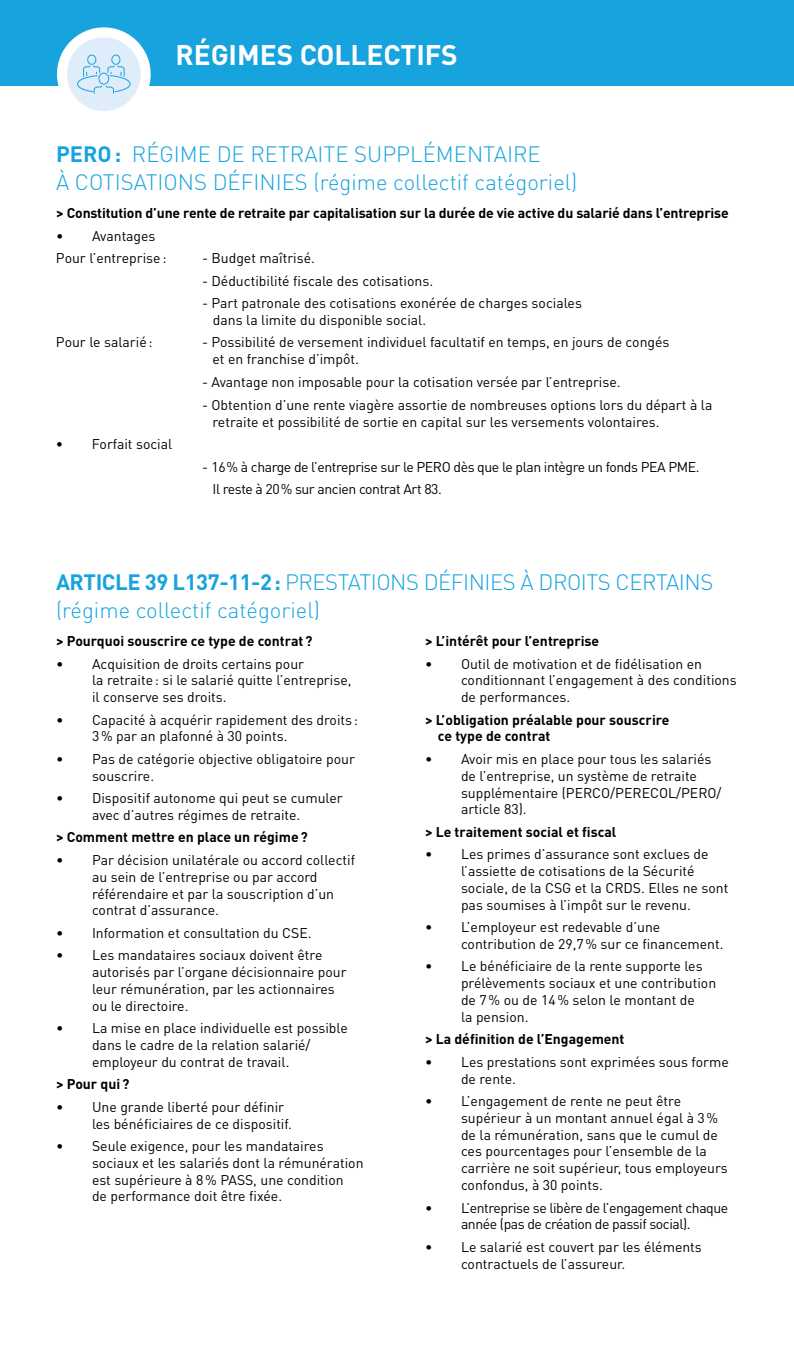
<style>
.page{position:relative;width:794px;height:1361px;background:#fff}
.page>*{position:absolute;margin:0;border:0;box-sizing:border-box;transform-origin:0 0}
.t1{font:700 28px "DIN Pro";color:#fff}
.t2{font:300 22px/28px "DIN Pro";color:#17a3de}
.t3{font:300 22px/28px "DIN Pro";letter-spacing:-.02em;color:#17a3de}
.t4{font:14px/16.8px "DIN Pro";color:#000}
.t5{font:700 14px/16.8px "DIN Pro";color:#000}
.t6{font:14px/22.4px "DIN Pro";letter-spacing:-.03em;color:#000}
.s1{font-weight:700}
</style>
<div class="page">
<div style="left:0;top:0;width:794px;height:85px;background:#17a3de"></div>
<svg style="left:62px;top:32px;width:84px;height:84px;background:#e6f0fb"></svg>
<div style="left:57px;top:27px;width:94px;height:94px;border:10px solid #fff;border-radius:50%"></div>
<svg style="left:77px;top:55px;width:54px;height:39px;background:#c5e3f6"></svg>
<h1 class="t1" style="left:175px;top:37px;width:284px">RÉGIMES COLLECTIFS</h1>
<h2 class="t2" style="left:56px;top:140px;width:523px"><span class="s1">PERO:</span> RÉGIME DE RETRAITE SUPPLÉMENTAIRE<br>À COTISATIONS DÉFINIES (régime collectif catégoriel)</h2>
<p class="t5" style="left:56px;top:204px;width:674px">&gt; Constitution d’une rente de retraite par capitalisation sur la durée de vie active du salarié dans l’entreprise</p>
<p class="t4" style="left:56px;top:224px;width:112px;line-height:22.4px">• Avantages<br>Pour l’entreprise:</p>
<p class="t4" style="left:202px;top:249px;width:114px">- Budget maîtrisé.</p>
<p class="t4" style="left:202px;top:272px;width:233px">- Déductibilité fiscale des cotisations.</p>
<p class="t4" style="left:213px;top:294px;width:370px;text-indent:-11px">- Part patronale des cotisations exonérée de charges sociales dans la limite du disponible social.</p>
<p class="t4" style="left:56px;top:333px;width:98px">Pour le salarié:</p>
<p class="t4" style="left:212px;top:333px;width:458px;text-indent:-10px">- Possibilité de versement individuel facultatif en temps, en jours de congés et en franchise d’impôt.</p>
<p class="t4" style="left:202px;top:373px;width:420px">- Avantage non imposable pour la cotisation versée par l’entreprise.</p>
<p class="t4" style="left:212px;top:396px;width:501px;text-indent:-10px">- Obtention d’une rente viagère assortie de nombreuses options lors du départ à la retraite et possibilité de sortie en capital sur les versements volontaires.</p>
<p class="t4" style="left:56px;top:435px;width:118px">• Forfait social</p>
<p class="t6" style="left:213px;top:455px;width:488px;text-indent:-11px">- 16% à charge de l’entreprise sur le PERO dès que le plan intègre un fonds PEA PME.<br>Il reste à 20% sur ancien contrat Art 83.</p>
<h2 class="t3" style="left:56px;top:568px;width:659px"><span class="s1">ARTICLE 39 L137-11-2:</span> PRESTATIONS DÉFINIES À DROITS CERTAINS (régime collectif catégoriel)</h2>
<p class="t5" style="left:56px;top:632px;width:258px">&gt; Pourquoi souscrire ce type de contrat?</p>
<p class="t4" style="left:92px;top:655px;width:261px;text-indent:-36px">• Acquisition de droits certains pour<br>la retraite: si le salarié quitte l’entreprise, il conserve ses droits.</p>
<p class="t4" style="left:92px;top:711px;width:267px;text-indent:-36px">• Capacité à acquérir rapidement des droits :<br>3% par an plafonné à 30 points.</p>
<p class="t4" style="left:92px;top:750px;width:264px;text-indent:-36px">• Pas de catégorie objective obligatoire pour souscrire.</p>
<p class="t4" style="left:56px;top:789px;width:288px;text-align:center">• Dispositif autonome qui peut se cumuler avec d’autres régimes de retraite.</p>
<p class="t5" style="left:56px;top:828px;width:253px">&gt; Comment mettre en place un régime?</p>
<p class="t4" style="left:92px;top:851px;width:265px;text-indent:-36px">• Par décision unilatérale ou accord collectif au sein de l’entreprise ou par accord référendaire et par la souscription d’un contrat d’assurance.</p>
<p class="t4" style="left:56px;top:924px;width:257px">• Information et consultation du CSE.</p>
<p class="t4" style="left:92px;top:946px;width:256px;text-indent:-36px">• Les mandataires sociaux doivent être autorisés par l’organe décisionnaire pour leur rémunération, par les actionnaires ou le directoire.</p>
<p class="t4" style="left:92px;top:1019px;width:257px;text-indent:-36px">• La mise en place individuelle est possible dans le cadre de la relation salarié/ employeur du contrat de travail.</p>
<p class="t5" style="left:56px;top:1075px;width:75px">&gt; Pour qui?</p>
<p class="t4" style="left:92px;top:1098px;width:201px;text-indent:-36px">• Une grande liberté pour définir les bénéficiaires de ce dispositif.</p>
<p class="t4" style="left:92px;top:1137px;width:273px;text-indent:-36px">• Seule exigence, pour les mandataires sociaux et les salariés dont la rémunération est supérieure à 8% PASS, une condition<br>de performance doit être fixée.</p>
<p class="t5" style="left:425px;top:632px;width:176px">&gt; L’intérêt pour l’entreprise</p>
<p class="t4" style="left:461px;top:655px;width:277px;text-indent:-36px">• Outil de motivation et de fidélisation en conditionnant l’engagement à des conditions de performances.</p>
<p class="t5" style="left:438px;top:710px;width:233px;text-indent:-13px">&gt; L’obligation préalable pour souscrire ce type de contrat</p>
<p class="t4" style="left:461px;top:750px;width:262px;text-indent:-36px">• Avoir mis en place pour tous les salariés de l’entreprise, un système de retraite supplémentaire (PERCO/PERECOL/PERO/ article 83).</p>
<p class="t5" style="left:425px;top:823px;width:193px">&gt; Le traitement social et fiscal</p>
<p class="t4" style="left:461px;top:845px;width:269px;text-indent:-36px">• Les primes d’assurance sont exclues de l’assiette de cotisations de la Sécurité sociale, de la CSG et la CRDS. Elles ne sont pas soumises à l’impôt sur le revenu.</p>
<p class="t4" style="left:461px;top:918px;width:264px;text-indent:-36px">• L’employeur est redevable d’une contribution de 29,7% sur ce financement.</p>
<p class="t4" style="left:461px;top:957px;width:257px;text-indent:-36px">• Le bénéficiaire de la rente supporte les prélèvements sociaux et une contribution de 7% ou de 14% selon le montant de<br>la pension.</p>
<p class="t5" style="left:425px;top:1030px;width:201px">&gt; La définition de l’Engagement</p>
<p class="t4" style="left:461px;top:1053px;width:269px;text-indent:-36px">• Les prestations sont exprimées sous forme de rente.</p>
<p class="t4" style="left:461px;top:1092px;width:268px;text-indent:-36px">• L’engagement de rente ne peut être supérieur à un montant annuel égal à 3% de la rémunération, sans que le cumul de ces pourcentages pour l’ensemble de la carrière ne soit supérieur, tous employeurs confondus, à 30 points.</p>
<p class="t6" style="left:425px;top:1199px;width:305px;line-height:16.8px;text-align:center">• L’entreprise se libère de l’engagement chaque année (pas de création de passif social).</p>
<p class="t4" style="left:461px;top:1238px;width:242px;text-indent:-36px">• Le salarié est couvert par les éléments contractuels de l’assureur.</p>
</div>
